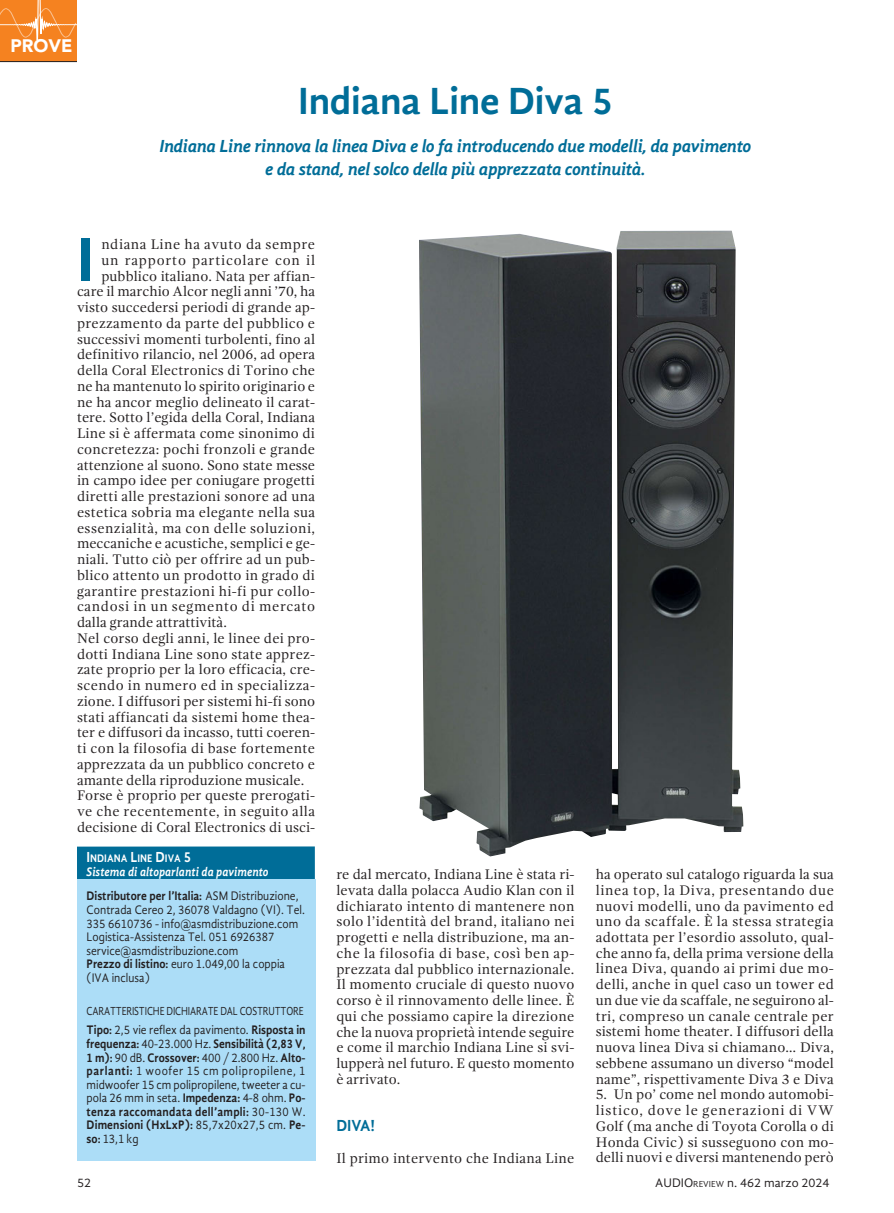
<style>
.page{position:relative;width:894px;height:1213px;background:#fff}
.page>*{position:absolute;margin:0;border:0;box-sizing:border-box;transform-origin:0 0}
.t1{font:700 63.75px "Gandhi Sans";color:#006d98}
.t2{font:700 39px "Gandhi Sans";letter-spacing:-.005em;color:#006d98}
.t3{font:italic 700 18px/22.5px "Gandhi Sans";letter-spacing:-.015em;color:#006d98;text-align:center}
.t4{font:900 18px "Avenir";color:#fff}
.t5{font:700 16.5px "Gandhi Sans";color:#006d98;scale:.95 1}
.t6{font:14.25px/15.8px "Gandhi Serif";letter-spacing:.01em;color:#231f20;text-align:justify}
.t7{font:14.25px "Gandhi Serif";letter-spacing:.03em;color:#231f20}
.t8{font:14.25px "Gandhi Serif";letter-spacing:.045em;color:#231f20}
.t9{font:14.25px "Gandhi Serif";letter-spacing:.055em;color:#231f20}
.t10{font:14.25px "Gandhi Serif";letter-spacing:.035em;color:#231f20}
.t11{font:12.75px/13.6px "Gandhi Sans";color:#231f20;scale:.9 1}
.t12{font:italic 700 12.75px/24.8px "Gandhi Sans";color:#fff;scale:.9 1}
.t13{font:12.75px "Gandhi Sans";color:#231f20}
.t14{font:12px "Gandhi Sans";letter-spacing:-.015em;color:#231f20;scale:.8 1}
.t15{font:700 11.25px "Gandhi Sans";color:#fff;scale:.9 1}
.s1{font-size:15px}
.s2{font-style:normal;color:#231f20}
.s3{font-weight:400;font-style:normal;color:#231f20}
.s4{font-weight:700}
.s5{font-size:9px}
</style>
<div class="page">
<div style="left:0;top:0;width:77px;height:62px;background:#f58220"></div>
<hr style="left:0;top:61px;width:77px;height:1px;background:#231f20">
<svg style="left:0;top:0;width:77px;height:39px"></svg>
<div style="left:77px;top:846px;width:238px;height:35px;background:#006d98"></div>
<div style="left:77px;top:880px;width:238px;height:281px;background:#acddf7"></div>
<img style="left:419px;top:231px;width:324px;height:625px">
<p class="t4" style="left:11px;top:39px;width:63px">PROVE</p>
<h2 class="t2" style="left:298px;top:86px;width:317px">Indiana Line Diva 5</h2>
<p class="t3" style="left:159px;top:135px;width:594px">Indiana Line rinnova la linea Diva e lo fa introducendo due modelli, da pavimento e da stand, nel solco della più apprezzata continuità.</p>
<h1 class="t1" style="left:77px;top:234px;width:19px">I</h1>
<p class="t10" style="left:101px;top:239px;width:215px">ndiana Line ha avuto da sempre</p>
<p class="t9" style="left:101px;top:254px;width:215px">un rapporto particolare con il</p>
<p class="t6" style="left:101px;top:269px;width:215px">pubblico italiano. Nata per affian-</p>
<p class="t6" style="left:77px;top:285px;width:240px">care il marchio Alcor negli anni ’70, ha</p>
<p class="t6" style="left:77px;top:301px;width:240px">visto succedersi periodi di grande ap-</p>
<p class="t6" style="left:77px;top:316px;width:240px">prezzamento da parte del pubblico e</p>
<p class="t6" style="left:77px;top:332px;width:240px">successivi momenti turbolenti, fino al</p>
<p class="t6" style="left:77px;top:348px;width:240px">definitivo rilancio, nel 2006, ad opera</p>
<p class="t6" style="left:77px;top:364px;width:240px">della Coral Electronics di Torino che</p>
<p class="t6" style="left:77px;top:379px;width:240px">ne ha mantenuto lo spirito originario e</p>
<p class="t6" style="left:77px;top:395px;width:240px">ne ha ancor meglio delineato il carat-</p>
<p class="t6" style="left:77px;top:411px;width:240px">tere. Sotto l’egida della Coral, Indiana</p>
<p class="t6" style="left:77px;top:427px;width:240px">Line si è affermata come sinonimo di</p>
<p class="t6" style="left:77px;top:442px;width:240px">concretezza: pochi fronzoli e grande</p>
<p class="t6" style="left:77px;top:458px;width:240px">attenzione al suono. Sono state messe</p>
<p class="t6" style="left:77px;top:474px;width:240px">in campo idee per coniugare progetti</p>
<p class="t6" style="left:77px;top:490px;width:240px">diretti alle prestazioni sonore ad una</p>
<p class="t6" style="left:77px;top:505px;width:240px">estetica sobria ma elegante nella sua</p>
<p class="t7" style="left:77px;top:522px;width:240px">essenzialità, ma con delle soluzioni,</p>
<p class="t6" style="left:77px;top:537px;width:240px">meccaniche e acustiche, semplici e ge-</p>
<p class="t6" style="left:77px;top:553px;width:240px">niali. Tutto ciò per offrire ad un pub-</p>
<p class="t6" style="left:77px;top:568px;width:240px">blico attento un prodotto in grado di</p>
<p class="t6" style="left:77px;top:584px;width:240px">garantire prestazioni hi-fi pur collo-</p>
<p class="t8" style="left:77px;top:601px;width:240px">candosi in un segmento di mercato</p>
<p class="t6" style="left:77px;top:616px;width:151px">dalla grande attrattività.</p>
<p class="t6" style="left:77px;top:631px;width:240px">Nel corso degli anni, le linee dei pro-</p>
<p class="t6" style="left:77px;top:647px;width:240px">dotti Indiana Line sono state apprez-</p>
<p class="t6" style="left:77px;top:663px;width:240px">zate proprio per la loro efficacia, cre-</p>
<p class="t7" style="left:77px;top:680px;width:240px">scendo in numero ed in specializza-</p>
<p class="t6" style="left:77px;top:694px;width:240px">zione. I diffusori per sistemi hi-fi sono</p>
<p class="t6" style="left:77px;top:710px;width:240px">stati affiancati da sistemi home thea-</p>
<p class="t6" style="left:77px;top:726px;width:240px">ter e diffusori da incasso, tutti coeren-</p>
<p class="t6" style="left:77px;top:742px;width:240px">ti con la filosofia di base fortemente</p>
<p class="t6" style="left:77px;top:757px;width:240px">apprezzata da un pubblico concreto e</p>
<p class="t6" style="left:77px;top:773px;width:229px">amante della riproduzione musicale.</p>
<p class="t6" style="left:77px;top:789px;width:240px">Forse è proprio per queste prerogati-</p>
<p class="t6" style="left:77px;top:805px;width:240px">ve che recentemente, in seguito alla</p>
<p class="t6" style="left:77px;top:820px;width:240px">decisione di Coral Electronics di usci-</p>
<p class="t15" style="left:87px;top:854px;width:118px"><span class="s1">I</span>NDIANA <span class="s1">L</span>INE <span class="s1">D</span>IVA <span class="s1">5</span></p>
<p class="t12" style="left:87px;top:859px;width:237px">Sistema di altoparlanti da pavimento<br><span class="s2">Distributore per l’Italia:</span> <span class="s3">ASM Distribuzione,</span></p>
<p class="t11" style="left:87px;top:904px;width:244px">Contrada Cereo 2, 36078 Valdagno (VI). Tel.<br>335 6610736 - info@asmdistribuzione.com Logistica-Assistenza Tel. 051 6926387 service@asmdistribuzione.com<br><span class="s4">Prezzo di listino:</span> euro 1.049,00 la coppia (IVA inclusa)</p>
<p class="t14" style="left:87px;top:1006px;width:273px">CARATTERISTICHE DICHIARATE DAL COSTRUTTORE</p>
<p class="t11" style="left:87px;top:1024px;width:245px;text-align:justify"><span class="s4">Tipo:</span> 2,5 vie reflex da pavimento. <span class="s4">Risposta in frequenza:</span> 40-23.000 Hz. <span class="s4">Sensibilità (2,83 V, 1 m):</span> 90 dB. <span class="s4">Crossover:</span> 400 / 2.800 Hz. <span class="s4">Alto&shy;parlanti:</span> 1 woofer 15 cm polipropilene, 1 midwoofer 15 cm polipropilene, tweeter a cu&shy;pola 26 mm in seta. <span class="s4">Impedenza:</span> 4-8 ohm. <span class="s4">Po&shy;tenza raccomandata dell’ampli:</span> 30-130 W.<br><span class="s4">Dimensioni (HxLxP):</span> 85,7x20x27,5 cm. <span class="s4">Pe&shy;so:</span> 13,1 kg</p>
<p class="t6" style="left:336px;top:868px;width:240px">re dal mercato, Indiana Line è stata ri&shy;levata dalla polacca Audio Klan con il dichiarato intento di mantenere non solo l’identità del brand, italiano nei progetti e nella distribuzione, ma an&shy;che la filosofia di base, così ben ap&shy;prezzata dal pubblico internazionale.<br>Il momento cruciale di questo nuovo corso è il rinnovamento delle linee. È qui che possiamo capire la direzione che la nuova proprietà intende seguire e come il marchio Indiana Line si svi&shy;lupperà nel futuro. E questo momento è arrivato.</p>
<p class="t5" style="left:336px;top:1119px;width:42px">DIVA!</p>
<p class="t6" style="left:336px;top:1151px;width:240px">Il primo intervento che Indiana Line</p>
<p class="t6" style="left:596px;top:868px;width:240px">ha operato sul catalogo riguarda la sua linea top, la Diva, presentando due nuovi modelli, uno da pavimento ed uno da scaffale. È la stessa strategia adottata per l’esordio assoluto, qual&shy;che anno fa, della prima versione della linea Diva, quando ai primi due mo&shy;delli, anche in quel caso un tower ed un due vie da scaffale, ne seguirono al&shy;tri, compreso un canale centrale per sistemi home theater. I diffusori della nuova linea Diva si chiamano… Diva, sebbene assumano un diverso “model name”, rispettivamente Diva 3 e Diva</p>
<p class="t6" style="left:596px;top:1088px;width:240px">5. Un po’ come nel mondo automobi&shy;listico, dove le generazioni di VW Golf (ma anche di Toyota Corolla o di Honda Civic) si susseguono con mo&shy;delli nuovi e diversi mantenendo però</p>
<p class="t13" style="left:77px;top:1178px;width:16px">52</p>
<p class="t13" style="left:655px;top:1178px;width:176px">AUDIO<span class="s5">REVIEW</span> n. 462 marzo 2024</p>
</div>
